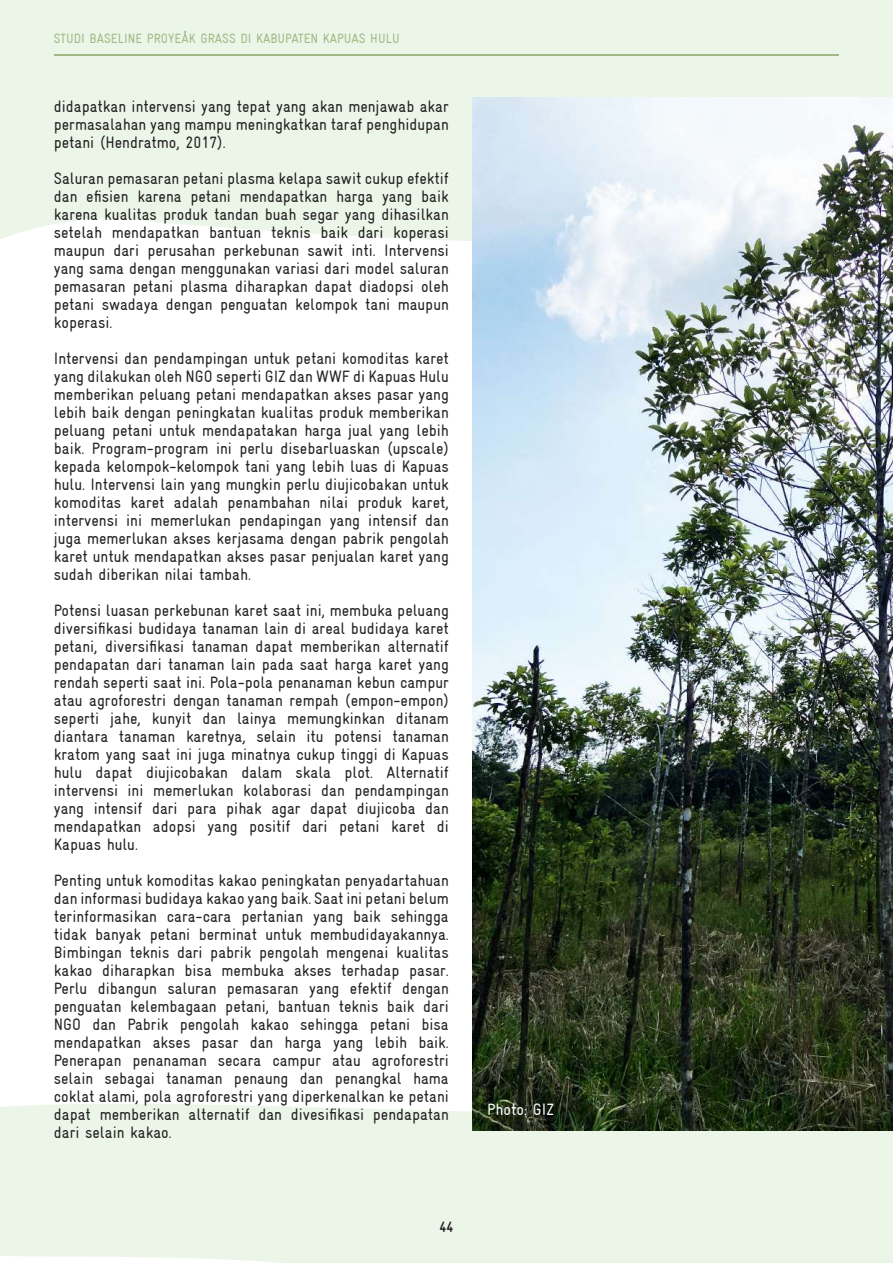
<style>
.page{position:relative;width:893px;height:1263px;background:#fff}
.page>*{position:absolute;margin:0;border:0;box-sizing:border-box;transform-origin:0 0}
.t1{font:condensed 16.5px/18px "Gravur";color:#231f20;text-align:justify}
.t2{font:condensed 16.5px "Gravur";color:#fff}
.t3{font:700 condensed 15px "Gravur";color:#231f20}
.t4{font:condensed 13.5px "Gravur";color:#a0b882}
</style>
<div class="page">
<div style="left:0;top:0;width:893px;height:241px;background:#ebf6e9"></div>
<div style="left:0;top:1104px;width:893px;height:159px;background:#ebf6e9"></div>
<hr style="left:54px;top:54px;width:785px;height:1px;background:#a0b882">
<img style="left:472px;top:97px;width:421px;height:1033px">
<p class="t4" style="left:54px;top:30px;width:347px">STUDI BASELINE PROYEÅK GRASS DI KABUPATEN KAPUAS HULU</p>
<p class="t1" style="left:54px;top:97px;width:396px">didapatkan intervensi yang tepat yang akan menjawab akar permasalahan yang mampu meningkatkan taraf penghidupan petani (Hendratmo, 2017).</p>
<p class="t1" style="left:54px;top:169px;width:396px">Saluran pemasaran petani plasma kelapa sawit cukup efektif dan efisien karena petani mendapatkan harga yang baik karena kualitas produk tandan buah segar yang dihasilkan setelah mendapatkan bantuan teknis baik dari koperasi maupun dari perusahan perkebunan sawit inti. Intervensi yang sama dengan menggunakan variasi dari model saluran pemasaran petani plasma diharapkan dapat diadopsi oleh petani swadaya dengan penguatan kelompok tani maupun koperasi.</p>
<p class="t1" style="left:54px;top:349px;width:396px">Intervensi dan pendampingan untuk petani komoditas karet yang dilakukan oleh NGO seperti GIZ dan WWF di Kapuas Hulu memberikan peluang petani mendapatkan akses pasar yang lebih baik dengan peningkatan kualitas produk memberikan peluang petani untuk mendapatakan harga jual yang lebih baik. Program-program ini perlu disebarluaskan (upscale) kepada kelompok-kelompok tani yang lebih luas di Kapuas hulu. Intervensi lain yang mungkin perlu diujicobakan untuk komoditas karet adalah penambahan nilai produk karet, intervensi ini memerlukan pendapingan yang intensif dan juga memerlukan akses kerjasama dengan pabrik pengolah karet untuk mendapatkan akses pasar penjualan karet yang sudah diberikan nilai tambah.</p>
<p class="t1" style="left:54px;top:601px;width:396px">Potensi luasan perkebunan karet saat ini, membuka peluang diversifikasi budidaya tanaman lain di areal budidaya karet petani, diversifikasi tanaman dapat memberikan alternatif pendapatan dari tanaman lain pada saat harga karet yang rendah seperti saat ini. Pola-pola penanaman kebun campur atau agroforestri dengan tanaman rempah (empon-empon) seperti jahe, kunyit dan lainya memungkinkan ditanam diantara tanaman karetnya, selain itu potensi tanaman kratom yang saat ini juga minatnya cukup tinggi di Kapuas hulu dapat diujicobakan dalam skala plot. Alternatif intervensi ini memerlukan kolaborasi dan pendampingan yang intensif dari para pihak agar dapat diujicoba dan mendapatkan adopsi yang positif dari petani karet di Kapuas hulu.</p>
<p class="t1" style="left:54px;top:871px;width:396px">Penting untuk komoditas kakao peningkatan penyadartahuan dan informasi budidaya kakao yang baik. Saat ini petani belum terinformasikan cara-cara pertanian yang baik sehingga tidak banyak petani berminat untuk membudidayakannya.<br>Bimbingan teknis dari pabrik pengolah mengenai kualitas kakao diharapkan bisa membuka akses terhadap pasar.<br>Perlu dibangun saluran pemasaran yang efektif dengan penguatan kelembagaan petani, bantuan teknis baik dari NGO dan Pabrik pengolah kakao sehingga petani bisa mendapatkan akses pasar dan harga yang lebih baik.<br>Penerapan penanaman secara campur atau agroforestri selain sebagai tanaman penaung dan penangkal hama coklat alami, pola agroforestri yang diperkenalkan ke petani dapat memberikan alternatif dan divesifikasi pendapatan dari selain kakao.</p>
<p class="t3" style="left:439px;top:1218px;width:16px">44</p>
<p class="t2" style="left:487px;top:1099px;width:68px">Photo: GIZ</p>
</div>
